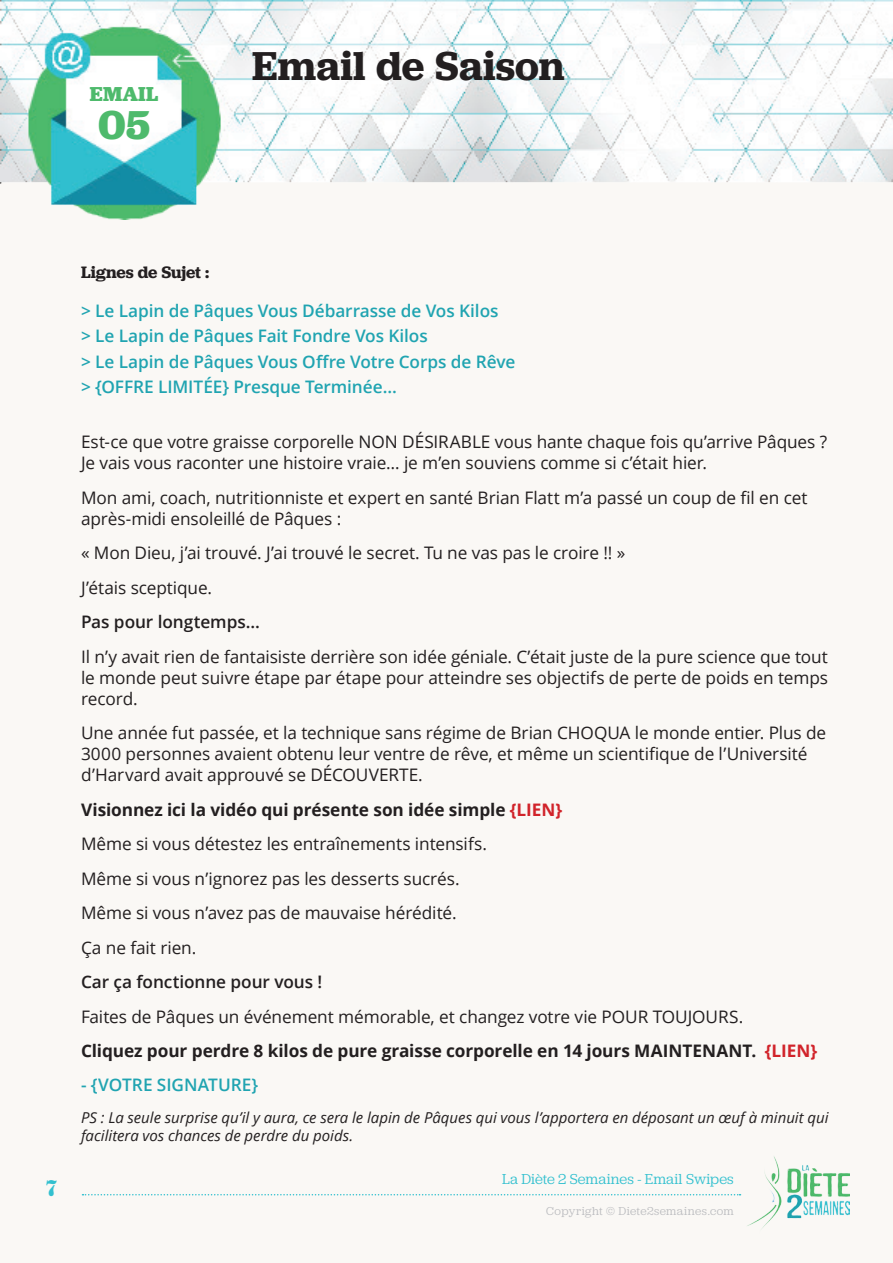
<style>
.page{position:relative;width:893px;height:1263px;background:#faf8f5}
.page>*{position:absolute;margin:0;border:0;box-sizing:border-box;transform-origin:0 0}
.t1{font:600 42px "Jubilat";color:#231f20}
.t2{font:700 42px "Jubilat";color:#4eba6c}
.t3{font:700 21px "Jubilat";letter-spacing:.005em;color:#4eba6c}
.t4{font:21px "Stencil Std";color:#32c0cf}
.t5{font:17.25px/21px "Open Sans";letter-spacing:-.005em;color:#231f20}
.t6{font:600 17.25px/25.5px "Open Sans";letter-spacing:-.005em;color:#20a4b1}
.t7{font:700 17.25px/34.5px "Open Sans";letter-spacing:-.005em;color:#231f20}
.t8{font:600 17.25px "Open Sans";letter-spacing:-.005em;color:#231f20}
.t9{font:600 17.25px "Jubilat";letter-spacing:-.01em;color:#231f20}
.t10{font:italic 15px/18px "Open Sans";color:#231f20}
.t11{font:15px "Jubilat";letter-spacing:.005em;color:#32c0cf}
.t12{font:12px "Jubilat";letter-spacing:.035em;color:#bcbdc0}
.s1{font-weight:700}
.s2{font-weight:700;color:#d1232a}
.s3{font-weight:400}
.s4{color:#d1232a}
</style>
<div class="page">
<img style="left:747px;top:1156px;width:102px;height:72px">
<svg style="left:82px;top:1194px;width:658px;height:1px"></svg>
<img style="left:0;top:0;width:893px;height:219px">
<p class="t3" style="left:90px;top:81px;width:70px">EMAIL</p>
<h1 class="t2" style="left:98px;top:97px;width:53px">05</h1>
<h1 class="t1" style="left:252px;top:39px;width:314px">Email de Saison</h1>
<p class="t9" style="left:81px;top:261px;width:130px">Lignes de Sujet :</p>
<p class="t6" style="left:81px;top:298px;width:436px">&gt; Le Lapin de Pâques Vous Débarrasse de Vos Kilos<br>&gt; Le Lapin de Pâques Fait Fondre Vos Kilos<br>&gt; Le Lapin de Pâques Vous Offre Votre Corps de Rêve &gt; {OFFRE LIMITÉE} Presque Terminée…</p>
<p class="t5" style="left:81px;top:431px;width:748px">Est-ce que votre graisse corporelle NON DÉSIRABLE vous hante chaque fois qu’arrive Pâques ?<br>Je vais vous raconter une histoire vraie… je m’en souviens comme si c’était hier.</p>
<p class="t5" style="left:81px;top:486px;width:728px">Mon ami, coach, nutritionniste et expert en santé Brian Flatt m’a passé un coup de fil en cet après-midi ensoleillé de Pâques :</p>
<p class="t5" style="left:81px;top:535px;width:546px;line-height:34.5px">« Mon Dieu, j’ai trouvé. J’ai trouvé le secret. Tu ne vas pas le croire !! »<br>J’étais sceptique.</p>
<p class="t8" style="left:81px;top:610px;width:181px">Pas pour longtemps…</p>
<p class="t5" style="left:81px;top:645px;width:749px;text-align:justify">Il n’y avait rien de fantaisiste derrière son idée géniale. C’était juste de la pure science que tout le monde peut suivre étape par étape pour atteindre ses objectifs de perte de poids en temps record.</p>
<p class="t5" style="left:81px;top:722px;width:747px">Une année fut passée, et la technique sans régime de Brian CHOQUA le monde entier. Plus de<br>3000 personnes avaient obtenu leur ventre de rêve, et même un scientifique de l’Université d’Harvard avait approuvé se DÉCOUVERTE.</p>
<p class="t5" style="left:81px;top:792px;width:483px;line-height:34.5px"><span class="s1">Visionnez ici la vidéo qui présente son idée simple</span> <span class="s2">{LIEN} </span>Même si vous détestez les entraînements intensifs.<br>Même si vous n’ignorez pas les desserts sucrés.<br>Même si vous n’avez pas de mauvaise hérédité.<br>Ça ne fait rien.</p>
<p class="t8" style="left:81px;top:970px;width:243px">Car ça fonctionne pour vous !</p>
<p class="t7" style="left:81px;top:999px;width:738px"><span class="s3">Faites de Pâques un événement mémorable, et changez votre vie POUR TOUJOURS.<br></span>Cliquez pour perdre 8 kilos de pure graisse corporelle en 14 jours MAINTENANT. <span class="s4">{LIEN}</span></p>
<p class="t6" style="left:81px;top:1072px;width:179px">- {VOTRE SIGNATURE}</p>
<p class="t10" style="left:81px;top:1108px;width:749px">PS : La seule surprise qu’il y aura, ce sera le lapin de Pâques qui vous l’apportera en déposant un œuf à minuit qui facilitera vos chances de perdre du poids.</p>
<p class="t4" style="left:45px;top:1175px;width:15px">7</p>
<p class="t11" style="left:502px;top:1170px;width:233px">La Diète 2 Semaines - Email Swipes</p>
<p class="t12" style="left:546px;top:1203px;width:189px">Copyright © Diete2semaines.com</p>
</div>
